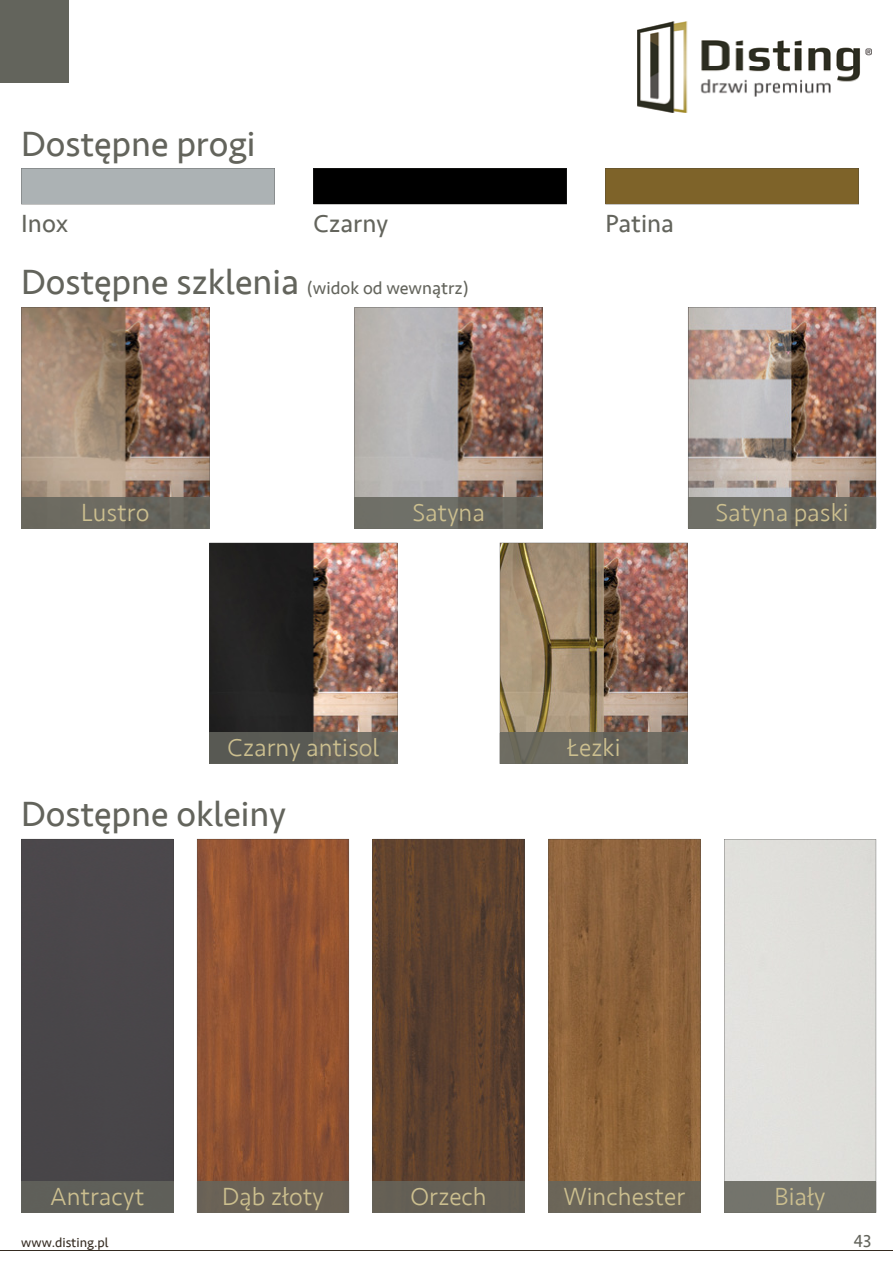
<style>
.page{position:relative;width:893px;height:1263px;background:#fff}
.page>*{position:absolute;margin:0;border:0;box-sizing:border-box;transform-origin:0 0}
.t1{font:36px "Seravek";color:#63645c}
.t2{font:300 25.5px "Seravek";color:#ccbf8f}
.t3{font:25.5px "Seravek";color:#63645c}
.t4{font:300 25.5px "Seravek";color:#ccbf8e}
.t5{font:18px "Seravek";color:#63645c}
.t6{font:13.5px "Seravek";color:#352b21}
.s1{font-size:36px}
</style>
<div class="page">
<hr style="left:0;top:1250px;width:893px;height:1px;background:#352b21">
<div style="left:0;top:0;width:69px;height:82px;background:#63645c"></div>
<div style="left:313px;top:168px;width:254px;height:36px;background:#000"></div>
<div style="left:21px;top:839px;width:152px;height:374px;background:#494649"></div>
<div style="left:21px;top:1182px;width:152px;height:30px;background:#5f5f59"></div>
<svg style="left:373px;top:839px;width:152px;height:343px;background:#5d402d"></svg>
<div style="left:373px;top:1182px;width:152px;height:31px;background:#656055"></div>
<svg style="left:197px;top:839px;width:152px;height:343px;background:#8f5232"></svg>
<div style="left:197px;top:1182px;width:152px;height:31px;background:#6a6257"></div>
<svg style="left:548px;top:839px;width:152px;height:343px;background:#8c623a"></svg>
<div style="left:548px;top:1182px;width:152px;height:31px;background:#6b6558"></div>
<div style="left:724px;top:839px;width:152px;height:343px;background:#e0dfdb"></div>
<div style="left:724px;top:1182px;width:152px;height:31px;background:#74746c"></div>
<div style="left:605px;top:168px;width:254px;height:36px;background:#7e6329"></div>
<div style="left:21px;top:168px;width:254px;height:36px;background:#acb2b4"></div>
<img style="left:21px;top:307px;width:188px;height:221px">
<img style="left:209px;top:543px;width:189px;height:221px">
<img style="left:500px;top:543px;width:188px;height:221px">
<img style="left:355px;top:307px;width:188px;height:221px">
<img style="left:688px;top:307px;width:188px;height:221px">
<img style="left:638px;top:21px;width:234px;height:91px">
<h1 class="t1" style="left:21px;top:116px;width:236px">Dostępne progi</h1>
<p class="t3" style="left:21px;top:204px;width:49px">Inox</p>
<p class="t3" style="left:605px;top:204px;width:70px">Patina</p>
<p class="t5" style="left:21px;top:275px;width:449px"><span class="s1">Dostępne szklenia</span> (widok od wewnątrz)</p>
<p class="t3" style="left:313px;top:204px;width:76px">Czarny</p>
<p class="t2" style="left:81px;top:497px;width:70px">Lustro</p>
<p class="t2" style="left:412px;top:497px;width:74px">Satyna</p>
<p class="t2" style="left:716px;top:497px;width:134px">Satyna paski</p>
<p class="t2" style="left:227px;top:733px;width:154px">Czarny antisol</p>
<p class="t2" style="left:567px;top:733px;width:55px">Łezki</p>
<h1 class="t1" style="left:21px;top:786px;width:266px">Dostępne okleiny</h1>
<p class="t2" style="left:50px;top:1182px;width:96px">Antracyt</p>
<p class="t4" style="left:222px;top:1182px;width:103px">Dąb złoty</p>
<p class="t2" style="left:411px;top:1182px;width:78px">Orzech</p>
<p class="t2" style="left:563px;top:1182px;width:123px">Winchester</p>
<p class="t2" style="left:775px;top:1182px;width:52px">Biały</p>
<p class="t6" style="left:21px;top:1232px;width:89px">www.disting.pl</p>
<p class="t5" style="left:853px;top:1226px;width:20px">43</p>
</div>
